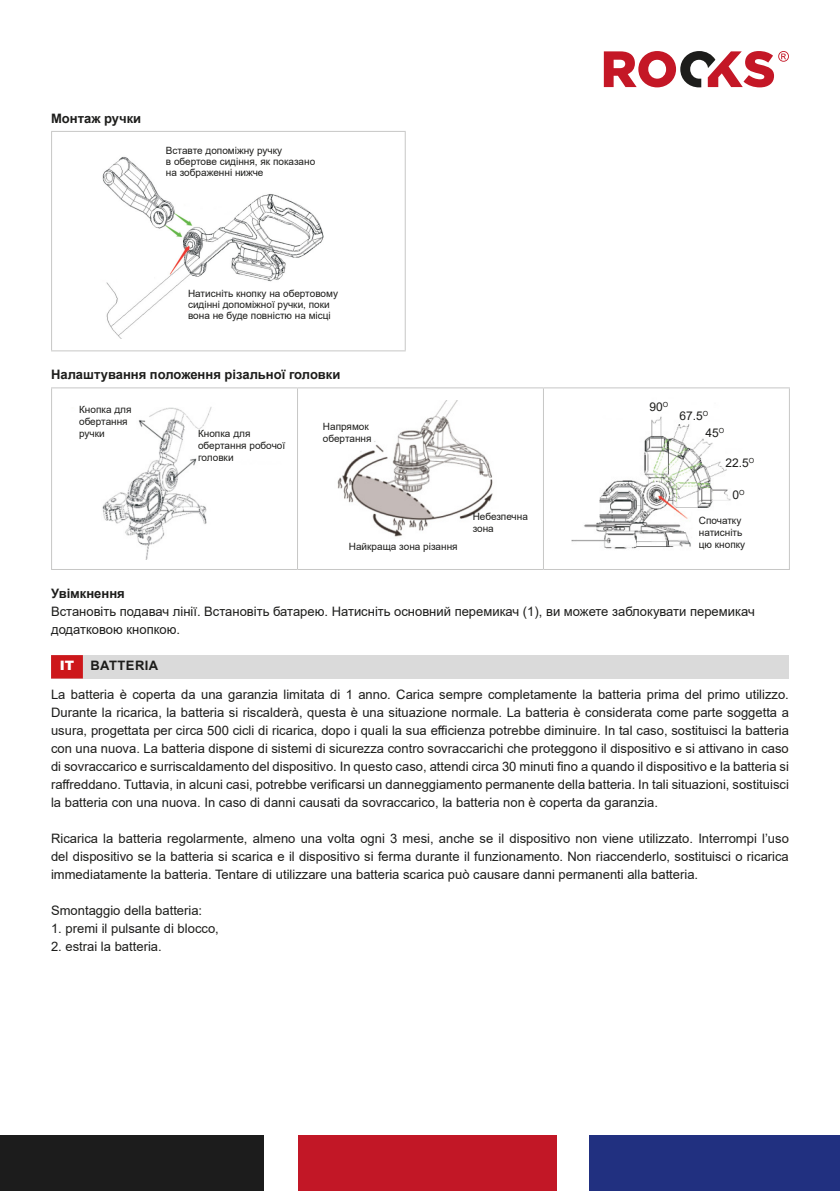
<style>
.page{position:relative;width:840px;height:1191px;background:#fff}
.page>*{position:absolute;margin:0;border:0;box-sizing:border-box;transform-origin:0 0}
.text_normal{font:13px/18px "Arial";color:#1d1d1b;text-align:justify}
.text_normal_bold{font:700 13px "Arial";color:#1d1d1b}
.tekst_bold{font:700 13px "Arial";letter-spacing:.035em;color:#1d1d1b}
.text_normal-2{font:12px "Arial";color:#1d1d1b}
.text_normal-3{font:10px/12px "Arial";color:#1d1d1b}
.s1{font-weight:900;color:#fff}
</style>
<div class="page">
<svg style="left:603px;top:51px;width:185px;height:36px"></svg>
<div style="left:0;top:1135px;width:264px;height:56px;background:#1c1c1c"></div>
<div style="left:298px;top:1135px;width:258px;height:56px;background:#c21726"></div>
<div style="left:588px;top:1135px;width:251px;height:56px;background:#213080"></div>
<div style="left:51px;top:655px;width:737px;height:23px;background:#dadada"></div>
<div style="left:51px;top:655px;width:32px;height:23px;background:#cd171a"></div>
<hr style="left:51px;top:131px;width:354px;height:1px;background:#c7c7c6">
<hr style="left:51px;top:132px;width:1px;height:218px;background:#c7c7c6">
<hr style="left:404px;top:132px;width:1px;height:218px;background:#c7c7c6">
<hr style="left:51px;top:350px;width:354px;height:1px;background:#c7c7c6">
<img style="left:102px;top:156px;width:221px;height:182px">
<hr style="left:51px;top:387px;width:246px;height:1px;background:#c7c7c6">
<hr style="left:51px;top:388px;width:1px;height:181px;background:#c7c7c6">
<hr style="left:297px;top:387px;width:246px;height:1px;background:#c7c7c6">
<hr style="left:297px;top:388px;width:1px;height:181px;background:#c7c7c6">
<hr style="left:543px;top:387px;width:246px;height:1px;background:#c7c7c6">
<hr style="left:542px;top:388px;width:1px;height:181px;background:#c7c7c6">
<hr style="left:788px;top:388px;width:1px;height:181px;background:#c7c7c6">
<hr style="left:51px;top:569px;width:246px;height:1px;background:#c7c7c6">
<hr style="left:297px;top:569px;width:246px;height:1px;background:#c7c7c6">
<hr style="left:543px;top:569px;width:246px;height:1px;background:#c7c7c6">
<img style="left:102px;top:407px;width:110px;height:152px">
<img style="left:337px;top:400px;width:156px;height:137px">
<img style="left:571px;top:416px;width:160px;height:133px">
<p class="text_normal_bold" style="left:51px;top:109px;width:92px">Монтаж ручки</p>
<p class="text_normal-3" style="left:166px;top:145px;width:151px;line-height:11px">Вставте допоміжну ручку<br>в обертове сидіння, як показано на зображенні нижче</p>
<p class="text_normal-3" style="left:188px;top:288px;width:151px;line-height:11px">Натисніть кнопку на обертовому сидінні допоміжної ручки, поки вона не буде повністю на місці</p>
<p class="text_normal_bold" style="left:51px;top:366px;width:291px">Налаштування положення різальної головки</p>
<p class="text_normal-3" style="left:79px;top:403px;width:54px">Кнопка для обертання ручки</p>
<p class="text_normal-3" style="left:323px;top:421px;width:47px">Напрямок</p>
<p class="text_normal-3" style="left:323px;top:433px;width:50px">обертання</p>
<p class="text_normal-3" style="left:198px;top:427px;width:89px">Кнопка для обертання робочої головки</p>
<p class="text_normal-3" style="left:348px;top:540px;width:110px">Найкраща зона різання</p>
<p class="text_normal-2" style="left:649px;top:399px;width:20px">90<sup>O</sup></p>
<p class="text_normal-2" style="left:679px;top:407px;width:30px">67.5<sup>O</sup></p>
<p class="text_normal-2" style="left:705px;top:425px;width:20px">45<sup>O</sup></p>
<p class="text_normal-2" style="left:725px;top:454px;width:30px">22.5<sup>O</sup></p>
<p class="text_normal-2" style="left:732px;top:486px;width:14px">0<sup>O</sup></p>
<p class="text_normal-3" style="left:472px;top:510px;width:57px">Небезпечна зона</p>
<p class="text_normal-3" style="left:698px;top:514px;width:48px">Спочатку натисніть цю кнопку</p>
<p class="text_normal_bold" style="left:51px;top:584px;width:75px">Увімкнення</p>
<p class="text_normal" style="left:51px;top:602px;width:704px">Встановіть подавач лінії. Встановіть батарею. Натисніть основний перемикач (1), ви можете заблокувати перемикач додатковою кнопкою.</p>
<p class="tekst_bold" style="left:60px;top:656px;width:100px"><span class="s1">IT</span> BATTERIA</p>
<p class="text_normal" style="left:51px;top:685px;width:739px">La batteria è coperta da una garanzia limitata di 1 anno. Carica sempre completamente la batteria prima del primo utilizzo.<br>Durante la ricarica, la batteria si riscalderà, questa è una situazione normale. La batteria è considerata come parte soggetta a usura, progettata per circa 500 cicli di ricarica, dopo i quali la sua efficienza potrebbe diminuire. In tal caso, sostituisci la batteria con una nuova. La batteria dispone di sistemi di sicurezza contro sovraccarichi che proteggono il dispositivo e si attivano in caso di sovraccarico e surriscaldamento del dispositivo. In questo caso, attendi circa 30 minuti fino a quando il dispositivo e la batteria si raffreddano. Tuttavia, in alcuni casi, potrebbe verificarsi un danneggiamento permanente della batteria. In tali situazioni, sostituisci la batteria con una nuova. In caso di danni causati da sovraccarico, la batteria non è coperta da garanzia.</p>
<p class="text_normal" style="left:51px;top:829px;width:738px">Ricarica la batteria regolarmente, almeno una volta ogni 3 mesi, anche se il dispositivo non viene utilizzato. Interrompi l’uso del dispositivo se la batteria si scarica e il dispositivo si ferma durante il funzionamento. Non riaccenderlo, sostituisci o ricarica immediatamente la batteria. Tentare di utilizzare una batteria scarica può causare danni permanenti alla batteria.</p>
<p class="text_normal" style="left:51px;top:901px;width:153px">Smontaggio della batteria:</p>
<p class="text_normal" style="left:51px;top:919px;width:169px">1. premi il pulsante di blocco,</p>
<p class="text_normal" style="left:51px;top:937px;width:112px">2. estrai la batteria.</p>
</div>
